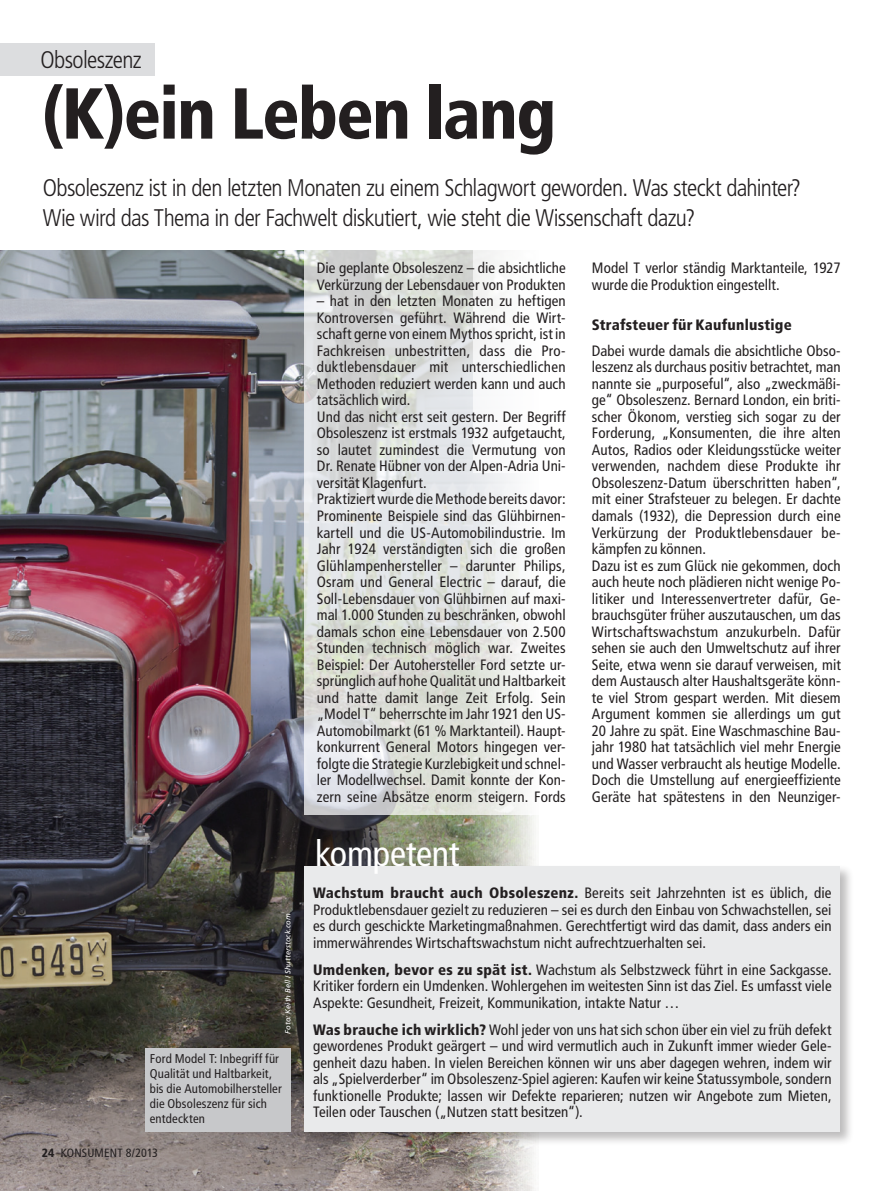
<style>
.page{position:relative;width:872px;height:1191px;background:#fff}
.page>*{position:absolute;margin:0;border:0;box-sizing:border-box;transform-origin:0 0}
.Test_Reports_Titel{font:900 condensed 72px "Frutiger LT Std";letter-spacing:-.025em;color:#231f20}
.Kompetent_Header{font:condensed 36px "Frutiger LT Std";letter-spacing:-.01em;color:#fff}
.Vorspann{font:300 condensed 24px/30px "Frutiger LT Std";letter-spacing:-.03em;color:#231f20}
.Sachtitel_links{font:300 condensed 24px "Frutiger LT Std";letter-spacing:-.025em;color:#231f20}
.Test_Reports_Lauftex{font:condensed 15px/16.5px "Frutiger LT Std";letter-spacing:.005em;color:#231f20;text-align:justify}
.Kompetent_Lauftext{font:condensed 15px/16.5px "Frutiger LT Std";letter-spacing:.005em;color:#231f20;text-align:justify}
.Test_Reports_Zwische{font:900 condensed 15px "Frutiger LT Std";letter-spacing:.015em;color:#231f20}
.Bildtext{font:condensed 12.75px/15px "Frutiger LT Std";letter-spacing:.01em;color:#231f20}
.Seitenzahl{font:condensed 12px "Frutiger LT Std";letter-spacing:.005em;color:#231f20}
.Bildimpressum_Quelle{font:italic 7.5px "Frutiger LT Std";color:#fff}
.s1{font-weight:900}
</style>
<div class="page">
<img style="left:0;top:251px;width:536px;height:940px">
<svg style="left:304px;top:250px;width:232px;height:564px"></svg>
<div style="left:0;top:43px;width:154px;height:32px;background:#dcdddf"></div>
<div style="left:302px;top:863px;width:552px;height:283px;background:#231f20;opacity:.3"></div>
<div style="left:304px;top:866px;width:536px;height:265px;background:#e9eaeb"></div>
<div style="left:146px;top:1048px;width:145px;height:83px;background:#c7c8ca"></div>
<p class="Sachtitel_links" style="left:40px;top:46px;width:103px">Obsoleszenz</p>
<p class="Test_Reports_Titel" style="left:42px;top:70px;width:516px">(K)ein Leben lang</p>
<p class="Vorspann" style="left:43px;top:173px;width:759px">Obsoleszenz ist in den letzten Monaten zu einem Schlagwort geworden. Was steckt dahinter?<br>Wie wird das Thema in der Fachwelt diskutiert, wie steht die Wissenschaft dazu?</p>
<p class="Bildimpressum_Quelle" style="left:283px;top:1033px;width:122px;rotate:-90deg">Foto: Keith Bell / Shutterstock.com</p>
<p class="Bildtext" style="left:150px;top:1051px;width:133px">Ford Model T: Inbegriff für<br>Qualität und Haltbarkeit, bis die Automobilhersteller die Obsoleszenz für sich entdeckten</p>
<p class="Seitenzahl" style="left:42px;top:1145px;width:118px"><span class="s1">24</span> KONSUMENT 8/2013</p>
<p class="Test_Reports_Lauftex" style="left:317px;top:260px;width:250px">Die geplante Obsoleszenz – die absichtliche<br>Verkürzung der Lebensdauer von Produkten</p>
<p class="Test_Reports_Lauftex" style="left:317px;top:293px;width:250px">– hat in den letzten Monaten zu heftigen Kontroversen geführt. Während die Wirt&shy;schaft gerne von einem Mythos spricht, ist in Fachkreisen unbestritten, dass die Pro&shy;duktlebensdauer mit unterschiedlichen Methoden reduziert werden kann und auch tatsächlich wird.</p>
<p class="Test_Reports_Lauftex" style="left:317px;top:408px;width:250px">Und das nicht erst seit gestern. Der Begriff Obsoleszenz ist erstmals 1932 aufgetaucht, so lautet zumindest die Vermutung von Dr. Renate Hübner von der Alpen-Adria Uni&shy;versität Klagenfurt.</p>
<p class="Test_Reports_Lauftex" style="left:317px;top:491px;width:250px">Praktiziert wurde die Methode bereits davor:<br>Prominente Beispiele sind das Glühbirnen&shy;kartell und die US-Automobilindustrie. Im Jahr 1924 verständigten sich die großen Glühlampenhersteller – darunter Philips, Osram und General Electric – darauf, die Soll-Lebensdauer von Glühbirnen auf maxi&shy;mal 1.000 Stunden zu beschränken, obwohl damals schon eine Lebensdauer von 2.500<br>Stunden technisch möglich war. Zweites Beispiel: Der Autohersteller Ford setzte ur&shy;sprünglich auf hohe Qualität und Haltbarkeit und hatte damit lange Zeit Erfolg. Sein „Model T“ beherrschte im Jahr 1921 den US-Automobilmarkt (61 % Marktanteil). Haupt&shy;konkurrent General Motors hingegen ver&shy;folgte die Strategie Kurzlebigkeit und schnel&shy;ler Modellwechsel. Damit konnte der Kon&shy;zern seine Absätze enorm steigern. Fords</p>
<p class="Kompetent_Header" style="left:315px;top:832px;width:146px">kompetent</p>
<p class="Test_Reports_Lauftex" style="left:592px;top:260px;width:250px">Model T verlor ständig Marktanteile, 1927 wurde die Produktion eingestellt.</p>
<p class="Test_Reports_Zwische" style="left:592px;top:316px;width:201px">Strafsteuer für Kaufunlustige</p>
<p class="Test_Reports_Lauftex" style="left:592px;top:342px;width:250px">Dabei wurde damals die absichtliche Obso&shy;leszenz als durchaus positiv betrachtet, man nannte sie „purposeful“, also „zweckmäßi&shy;ge“ Obsoleszenz. Bernard London, ein briti&shy;scher Ökonom, verstieg sich sogar zu der Forderung, „Konsumenten, die ihre alten Autos, Radios oder Kleidungsstücke weiter verwenden, nachdem diese Produkte ihr Obsoleszenz-Datum überschritten haben“, mit einer Strafsteuer zu belegen. Er dachte damals (1932), die Depression durch eine Verkürzung der Produktlebensdauer be&shy;kämpfen zu können.</p>
<p class="Test_Reports_Lauftex" style="left:592px;top:557px;width:250px">Dazu ist es zum Glück nie gekommen, doch auch heute noch plädieren nicht wenige Po&shy;litiker und Interessenvertreter dafür, Ge&shy;brauchsgüter früher auszutauschen, um das Wirtschaftswachstum anzukurbeln. Dafür sehen sie auch den Umweltschutz auf ihrer Seite, etwa wenn sie darauf verweisen, mit dem Austausch alter Haushaltsgeräte könn&shy;te viel Strom gespart werden. Mit diesem Argument kommen sie allerdings um gut 20 Jahre zu spät. Eine Waschmaschine Bau&shy;jahr 1980 hat tatsächlich viel mehr Energie und Wasser verbraucht als heutige Modelle.<br>Doch die Umstellung auf energieeffiziente Geräte hat spätestens in den Neunziger-</p>
<p class="Kompetent_Lauftext" style="left:313px;top:884px;width:520px"><span class="s1">Wachstum braucht auch Obsoleszenz.</span> Bereits seit Jahrzehnten ist es üblich, die Produktlebensdauer gezielt zu reduzieren – sei es durch den Einbau von Schwachstellen, sei es durch geschickte Marketingmaßnahmen. Gerechtfertigt wird das damit, dass anders ein immerwährendes Wirtschaftswachstum nicht aufrechtzuerhalten sei.</p>
<p class="Kompetent_Lauftext" style="left:313px;top:961px;width:520px"><span class="s1">Umdenken, bevor es zu spät ist.</span> Wachstum als Selbstzweck führt in eine Sackgasse.<br>Kritiker fordern ein Umdenken. Wohlergehen im weitesten Sinn ist das Ziel. Es umfasst viele Aspekte: Gesundheit, Freizeit, Kommunikation, intakte Natur …</p>
<p class="Kompetent_Lauftext" style="left:313px;top:1021px;width:520px"><span class="s1">Was brauche ich wirklich?</span> Wohl jeder von uns hat sich schon über ein viel zu früh defekt gewordenes Produkt geärgert – und wird vermutlich auch in Zukunft immer wieder Gele&shy;genheit dazu haben. In vielen Bereichen können wir uns aber dagegen wehren, indem wir als „Spielverderber“ im Obsoleszenz-Spiel agieren: Kaufen wir keine Statussymbole, sondern funktionelle Produkte; lassen wir Defekte reparieren; nutzen wir Angebote zum Mieten, Teilen oder Tauschen („Nutzen statt besitzen“).</p>
</div>
